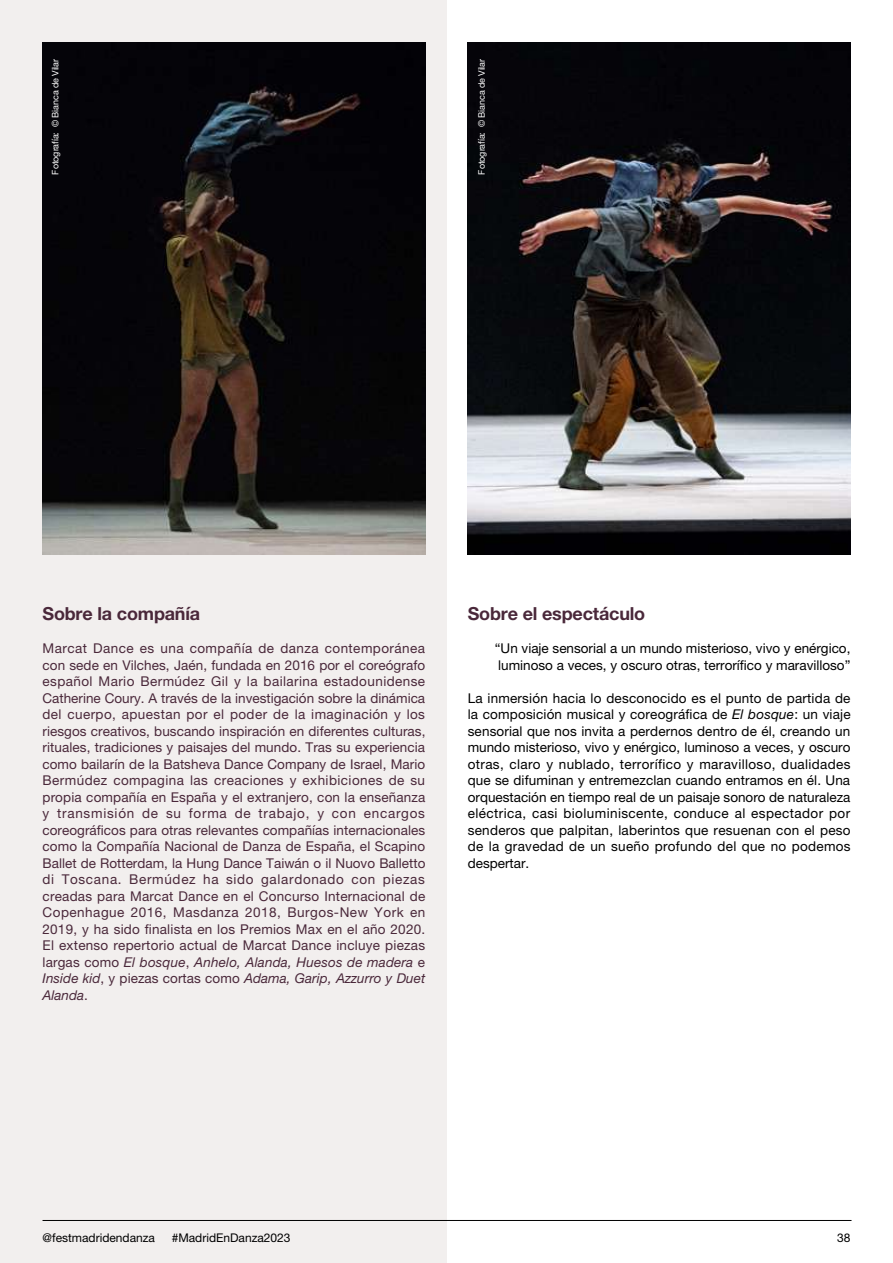
<style>
.page{position:relative;width:893px;height:1263px;background:#fff}
.page>*{position:absolute;margin:0;border:0;box-sizing:border-box;transform-origin:0 0}
.t1{font:700 18px "Helvetica Neue LT Pro";letter-spacing:-.01em;color:#4a283a}
.t2{font:13.5px/16.5px "Helvetica Neue LT Pro";letter-spacing:.02em;color:#4a283a;text-align:justify}
.t3{font:13.5px/16.5px "Helvetica Neue LT Pro";color:#000}
.t4{font:12px "Helvetica Neue LT Pro";color:#000}
.t5{font:9px "Helvetica Neue LT Pro";letter-spacing:-.01em;color:#fff}
.s1{font-style:italic}
</style>
<div class="page">
<div style="left:0;top:0;width:446px;height:1263px;background:#f2efee"></div>
<img style="left:43px;top:43px;width:382px;height:511px">
<img style="left:468px;top:43px;width:382px;height:511px">
<hr style="left:43px;top:1220px;width:808px;height:1px;background:#000">
<p class="t5" style="left:50px;top:175px;width:117px;rotate:-90deg">Fotografía: © Bianca de Vilar</p>
<p class="t5" style="left:476px;top:175px;width:117px;rotate:-90deg">Fotografía: © Bianca de Vilar</p>
<h1 class="t1" style="left:43px;top:602px;width:159px">Sobre la compañía</h1>
<h1 class="t1" style="left:468px;top:602px;width:179px">Sobre el espectáculo</h1>
<p class="t2" style="left:43px;top:640px;width:384px">Marcat Dance es una compañía de danza contemporánea con sede en Vilches, Jaén, fundada en 2016 por el coreógrafo español Mario Bermúdez Gil y la bailarina estadounidense Catherine Coury. A través de la investigación sobre la dinámica del cuerpo, apuestan por el poder de la imaginación y los riesgos creativos, buscando inspiración en diferentes culturas, rituales, tradiciones y paisajes del mundo. Tras su experiencia como bailarín de la Batsheva Dance Company de Israel, Mario Bermúdez compagina las creaciones y exhibiciones de su propia compañía en España y el extranjero, con la enseñanza y transmisión de su forma de trabajo, y con encargos coreográficos para otras relevantes compañías internacionales como la Compañía Nacional de Danza de España, el Scapino Ballet de Rotterdam, la Hung Dance Taiwán o il Nuovo Balletto di Toscana. Bermúdez ha sido galardonado con piezas creadas para Marcat Dance en el Concurso Internacional de Copenhague 2016, Masdanza 2018, Burgos-New York en 2019, y ha sido finalista en los Premios Max en el año 2020.<br>El extenso repertorio actual de Marcat Dance incluye piezas largas como <span class="s1">El bosque</span>, <span class="s1">Anhelo, Alanda, Huesos de madera</span> e <span class="s1">Inside kid</span>, y piezas cortas como <span class="s1">Adama, Garip, Azzurro y Duet Alanda</span>.</p>
<p class="t3" style="left:495px;top:640px;width:357px">“Un viaje sensorial a un mundo misterioso, vivo y enérgico, luminoso a veces, y oscuro otras, terrorífico y maravilloso”</p>
<p class="t3" style="left:468px;top:689px;width:384px;text-align:justify">La inmersión hacia lo desconocido es el punto de partida de la composición musical y coreográfica de <span class="s1">El bosque</span>: un viaje sensorial que nos invita a perdernos dentro de él, creando un mundo misterioso, vivo y enérgico, luminoso a veces, y oscuro otras, claro y nublado, terrorífico y maravilloso, dualidades que se difuminan y entremezclan cuando entramos en él. Una orquestación en tiempo real de un paisaje sonoro de naturaleza eléctrica, casi bioluminiscente, conduce al espectador por senderos que palpitan, laberintos que resuenan con el peso de la gravedad de un sueño profundo del que no podemos despertar.</p>
<p class="t4" style="left:43px;top:1231px;width:114px">@festmadridendanza</p>
<p class="t4" style="left:172px;top:1231px;width:120px">#MadridEnDanza2023</p>
<p class="t4" style="left:837px;top:1231px;width:15px">38</p>
</div>
